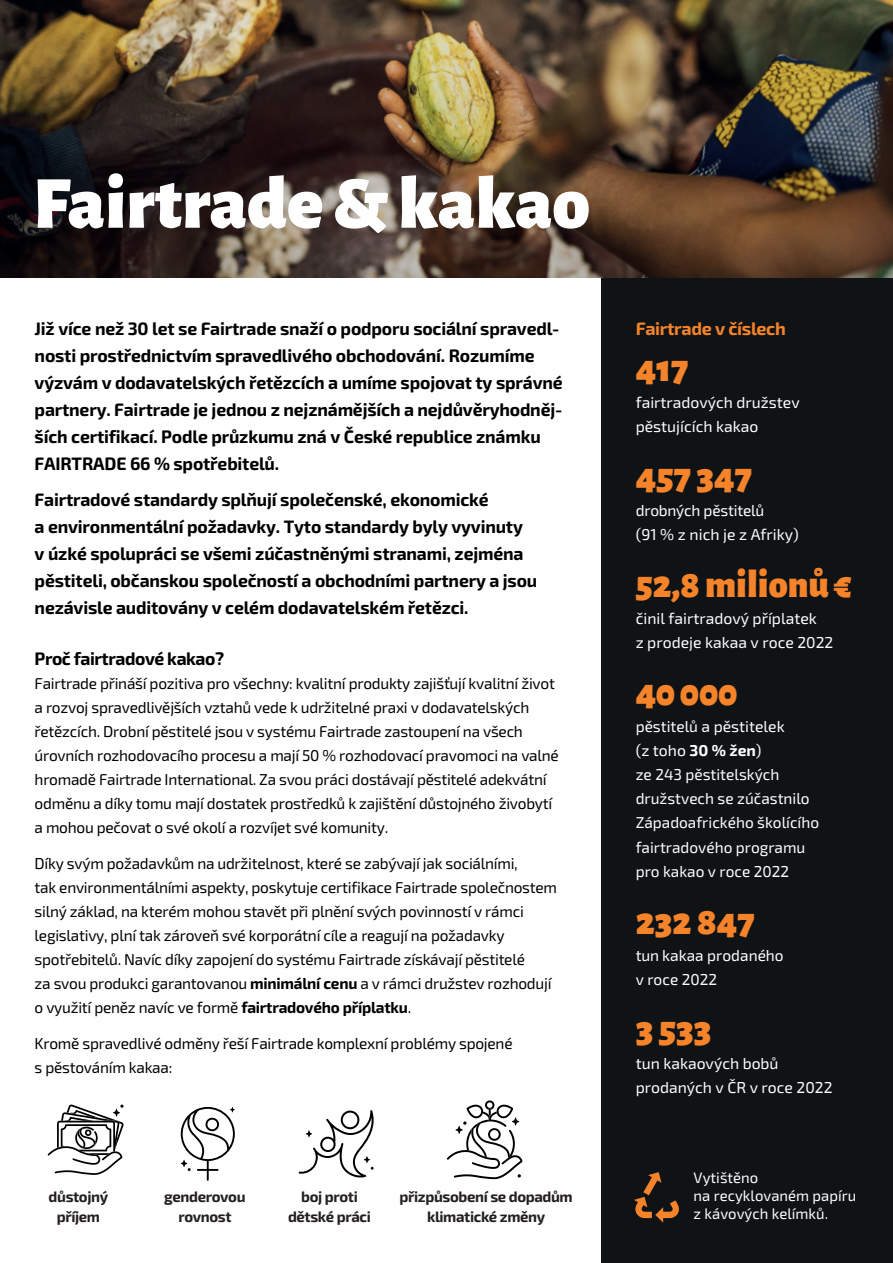
<style>
.page{position:relative;width:893px;height:1263px;background:#fff}
.page>*{position:absolute;margin:0;border:0;box-sizing:border-box;transform-origin:0 0}
.t1{font:900 74.7px "Alegreya Sans";color:#fff}
.t2{font:900 39px "Alegreya Sans";color:#f5832a}
.t3{font:700 18px/27px "Exo 2";letter-spacing:-.01em;color:#000001}
.t4{font:700 18px "Exo 2";letter-spacing:-.02em;color:#f5832a}
.t5{font:15.75px/24px "Exo 2";letter-spacing:-.015em;color:#000001}
.t6{font:15.75px/24px "Exo 2";color:#fff}
.t7{font:15.15px/18.1px "Exo 2";color:#fff}
.t8{font:700 15px/19.5px "Exo 2";letter-spacing:-.025em;color:#231f20;text-align:center}
.s1{font-weight:700}
</style>
<div class="page">
<div style="left:601px;top:278px;width:292px;height:985px;background:#101316"></div>
<img style="left:0;top:0;width:893px;height:278px">
<svg style="left:447px;top:1100px;width:75px;height:79px"></svg>
<svg style="left:181px;top:1107px;width:54px;height:74px"></svg>
<svg style="left:299px;top:1110px;width:75px;height:67px"></svg>
<svg style="left:48px;top:1104px;width:76px;height:71px"></svg>
<svg style="left:634px;top:1172px;width:45px;height:50px"></svg>
<h1 class="t1" style="left:33px;top:144px;width:558px">Fairtrade &amp; kakao</h1>
<p class="t3" style="left:35px;top:315px;width:530px">Již více než 30 let se Fairtrade snaží o podporu sociální spravedl&shy;nosti prostřednictvím spravedlivého obchodování. Rozumíme výzvám v dodavatelských řetězcích a umíme spojovat ty správné partnery. Fairtrade je jednou z nejznámějších a nejdůvěryhodněj&shy;ších certifikací. Podle průzkumu zná v České republice známku FAIRTRADE 66 % spotřebitelů.</p>
<p class="t3" style="left:35px;top:486px;width:504px">Fairtradové standardy splňují společenské, ekonomické<br>a environmentální požadavky. Tyto standardy byly vyvinuty v úzké spolupráci se všemi zúčastněnými stranami, zejména pěstiteli, občanskou společností a obchodními partnery a jsou nezávisle auditovány v celém dodavatelském řetězci.</p>
<p class="t3" style="left:35px;top:646px;width:191px">Proč fairtradové kakao?</p>
<p class="t5" style="left:35px;top:672px;width:526px">Fairtrade přináší pozitiva pro všechny: kvalitní produkty zajišťují kvalitní život a rozvoj spravedlivějších vztahů vede k udržitelné praxi v dodavatelských řetězcích. Drobní pěstitelé jsou v systému Fairtrade zastoupení na všech úrovních rozhodovacího procesu a mají 50 % rozhodovací pravomoci na valné hromadě Fairtrade International. Za svou práci dostávají pěstitelé adekvátní odměnu a díky tomu mají dostatek prostředků k zajištění důstojného živobytí a mohou pečovat o své okolí a rozvíjet své komunity.</p>
<p class="t5" style="left:35px;top:852px;width:524px">Díky svým požadavkům na udržitelnost, které se zabývají jak sociálními,<br>tak environmentálními aspekty, poskytuje certifikace Fairtrade společnostem silný základ, na kterém mohou stavět při plnění svých povinností v rámci legislativy, plní tak zároveň své korporátní cíle a reagují na požadavky spotřebitelů. Navíc díky zapojení do systému Fairtrade získávají pěstitelé<br>za svou produkci garantovanou <span class="s1">minimální cenu</span> a v rámci družstev rozhodují o využití peněz navíc ve formě <span class="s1">fairtradového příplatku</span>.</p>
<p class="t5" style="left:35px;top:1032px;width:479px">Kromě spravedlivé odměny řeší Fairtrade komplexní problémy spojené s pěstováním kakaa:</p>
<p class="t8" style="left:49px;top:1188px;width:61px">důstojný příjem</p>
<p class="t8" style="left:164px;top:1188px;width:83px">genderovou rovnost</p>
<p class="t8" style="left:288px;top:1188px;width:84px">boj proti dětské práci</p>
<p class="t8" style="left:400px;top:1188px;width:175px">přizpůsobení se dopadům klimatické změny</p>
<p class="t4" style="left:636px;top:317px;width:152px">Fairtrade v číslech</p>
<h2 class="t2" style="left:636px;top:337px;width:54px">417</h2>
<p class="t6" style="left:636px;top:391px;width:165px">fairtradových družstev pěstujících kakao</p>
<h2 class="t2" style="left:636px;top:445px;width:118px">457 347</h2>
<p class="t6" style="left:636px;top:499px;width:165px">drobných pěstitelů<br>(91 % z nich je z Afriky)</p>
<h2 class="t2" style="left:636px;top:553px;width:217px">52,8 milionů €</h2>
<p class="t6" style="left:636px;top:607px;width:199px">činil fairtradový příplatek<br>z prodeje kakaa v roce 2022</p>
<h2 class="t2" style="left:636px;top:661px;width:104px">40 000</h2>
<p class="t6" style="left:636px;top:715px;width:185px">pěstitelů a pěstitelek<br>(z toho <span class="s1">30 % žen</span>)<br>ze 243 pěstitelských družstvech se zúčastnilo<br>Západoafrického školícího fairtradového programu pro kakao v roce 2022</p>
<h2 class="t2" style="left:636px;top:889px;width:121px">232 847</h2>
<p class="t6" style="left:636px;top:943px;width:150px">tun kakaa prodaného v roce 2022</p>
<h2 class="t2" style="left:636px;top:997px;width:77px">3 533</h2>
<p class="t6" style="left:636px;top:1051px;width:198px">tun kakaových bobů prodaných v ČR v roce 2022</p>
<p class="t7" style="left:694px;top:1169px;width:164px">Vytištěno<br>na recyklovaném papíru z kávových kelímků.</p>
</div>
